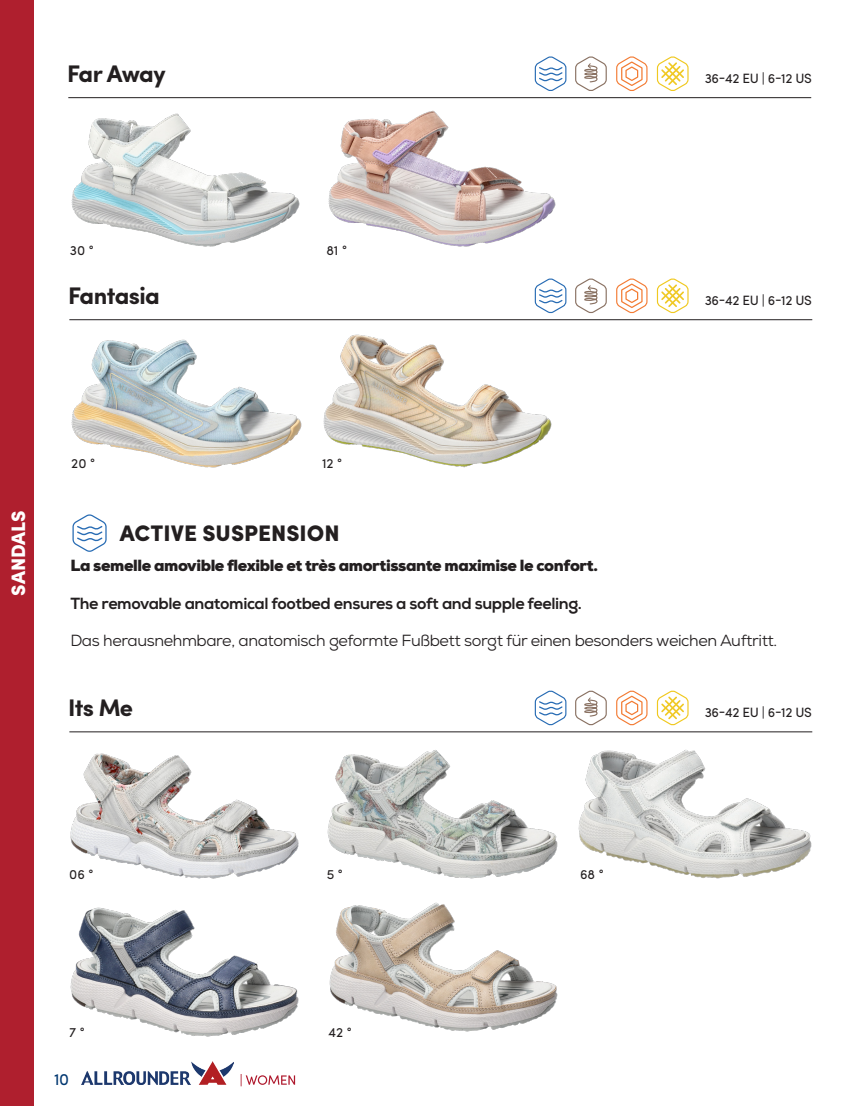
<style>
.page{position:relative;width:851px;height:1106px;background:#fff}
.page>*{position:absolute;margin:0;border:0;box-sizing:border-box;transform-origin:0 0}
.t1{font:700 24px "Sofia Pro";letter-spacing:-.025em;color:#231f20}
.t2{font:900 22.5px "Sofia Pro";color:#231f20}
.t3{font:900 19.5px "Sofia Pro";color:#fff}
.t4{font:16.5px "Sofia Pro";color:#013770}
.t5{font:16.05px "Nexa";letter-spacing:-.025em;color:#231f20}
.t6{font:900 16.05px "Nexa";letter-spacing:-.025em;color:#231f20}
.t7{font:800 16.05px "Nexa";letter-spacing:-.025em;color:#231f20}
.t8{font:13.5px "Sofia Pro";letter-spacing:-.025em;color:#231f20}
</style>
<div class="page">
<img style="left:81px;top:1061px;width:152px;height:23px">
<svg style="left:241px;top:1074px;width:54px;height:12px"></svg>
<div style="left:0;top:0;width:34px;height:1106px;background:#af1f2e"></div>
<hr style="left:68px;top:97px;width:743px;height:1px;background:#231f20">
<hr style="left:69px;top:319px;width:743px;height:1px;background:#231f20">
<img style="left:71px;top:339px;width:231px;height:129px">
<img style="left:71px;top:113px;width:229px;height:134px">
<img style="left:328px;top:110px;width:228px;height:137px">
<img style="left:323px;top:334px;width:229px;height:134px">
<svg style="left:656px;top:56px;width:33px;height:35px"></svg>
<svg style="left:534px;top:56px;width:33px;height:35px"></svg>
<svg style="left:616px;top:56px;width:32px;height:35px"></svg>
<svg style="left:575px;top:56px;width:32px;height:35px"></svg>
<svg style="left:656px;top:278px;width:33px;height:36px"></svg>
<svg style="left:534px;top:278px;width:33px;height:36px"></svg>
<svg style="left:616px;top:278px;width:32px;height:36px"></svg>
<svg style="left:575px;top:278px;width:32px;height:35px"></svg>
<hr style="left:69px;top:731px;width:743px;height:1px;background:#231f20">
<img style="left:70px;top:753px;width:229px;height:126px">
<img style="left:70px;top:907px;width:229px;height:130px">
<img style="left:329px;top:902px;width:229px;height:130px">
<img style="left:578px;top:749px;width:234px;height:130px">
<img style="left:327px;top:750px;width:231px;height:129px">
<svg style="left:656px;top:690px;width:33px;height:36px"></svg>
<svg style="left:534px;top:690px;width:33px;height:36px"></svg>
<svg style="left:616px;top:690px;width:32px;height:36px"></svg>
<svg style="left:575px;top:690px;width:32px;height:36px"></svg>
<svg style="left:72px;top:514px;width:35px;height:38px"></svg>
<h1 class="t1" style="left:67px;top:55px;width:100px">Far Away</h1>
<p class="t8" style="left:704px;top:68px;width:109px">36-42 EU | 6-12 US</p>
<p class="t8" style="left:70px;top:240px;width:25px">30 °</p>
<p class="t8" style="left:326px;top:240px;width:22px">81 °</p>
<h1 class="t1" style="left:68px;top:277px;width:93px">Fantasia</h1>
<p class="t8" style="left:704px;top:290px;width:109px">36-42 EU | 6-12 US</p>
<p class="t3" style="left:3px;top:596px;width:87px;rotate:-90deg">SANDALS</p>
<p class="t8" style="left:71px;top:453px;width:25px">20 °</p>
<p class="t8" style="left:322px;top:453px;width:22px">12 °</p>
<h2 class="t2" style="left:120px;top:515px;width:221px">ACTIVE SUSPENSION</h2>
<p class="t6" style="left:70px;top:555px;width:529px">La semelle amovible flexible et très amortissante maximise le confort.</p>
<p class="t7" style="left:70px;top:593px;width:513px">The removable anatomical footbed ensures a soft and supple feeling.</p>
<p class="t5" style="left:70px;top:630px;width:708px">Das herausnehmbare, anatomisch geformte Fußbett sorgt für einen besonders weichen Auftritt.</p>
<h1 class="t1" style="left:68px;top:689px;width:67px">Its Me</h1>
<p class="t8" style="left:704px;top:702px;width:109px">36-42 EU | 6-12 US</p>
<p class="t8" style="left:69px;top:864px;width:26px">06 °</p>
<p class="t8" style="left:326px;top:864px;width:18px">5 °</p>
<p class="t8" style="left:580px;top:864px;width:25px">68 °</p>
<p class="t8" style="left:69px;top:1022px;width:17px">7 °</p>
<p class="t8" style="left:328px;top:1022px;width:25px">42 °</p>
<p class="t4" style="left:54px;top:1066px;width:17px">10</p>
</div>
